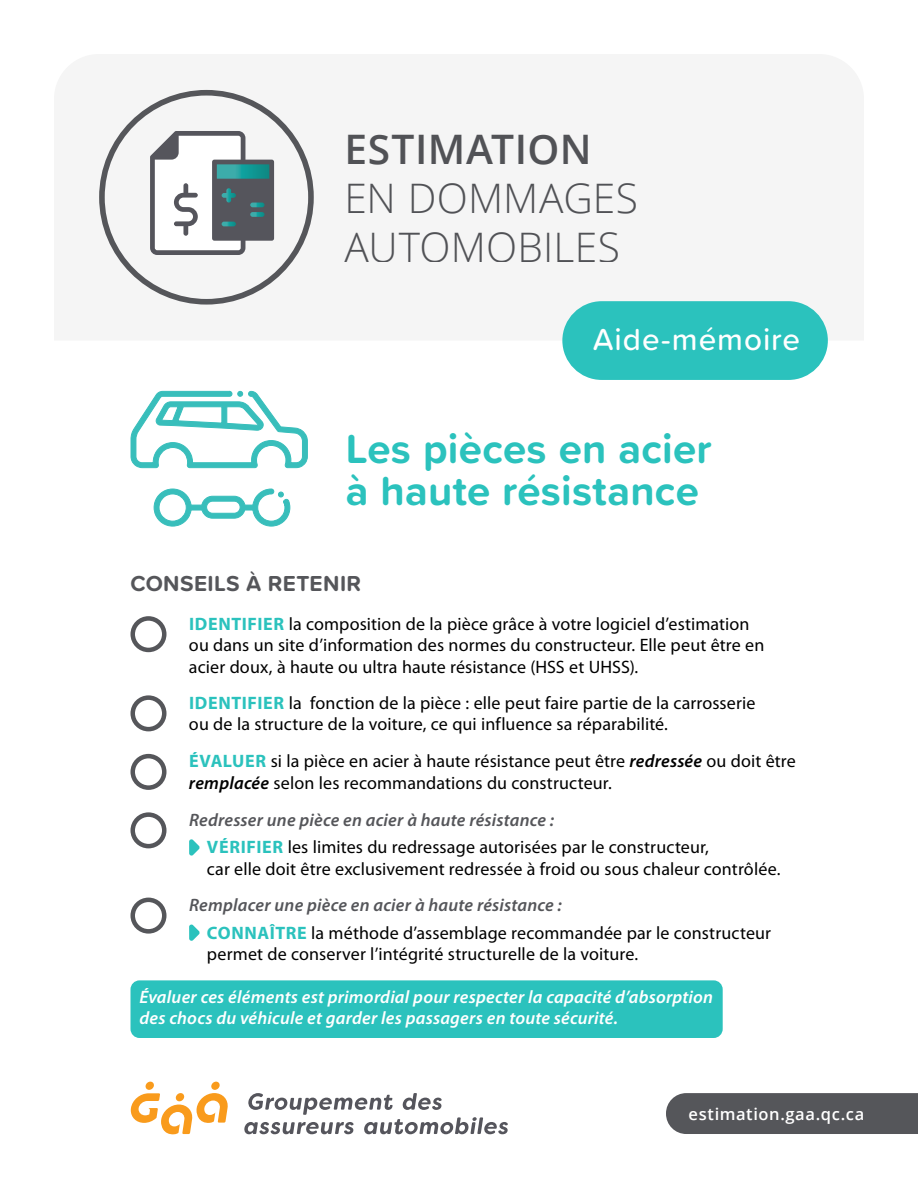
<style>
.page{position:relative;width:918px;height:1188px;background:#fff}
.page>*{position:absolute;margin:0;border:0;box-sizing:border-box;transform-origin:0 0}
.t1{font:700 42px/42px "Proxima Soft";letter-spacing:.005em;color:#2bc2bd}
.t2{font:300 40.65px/48.8px "Open Sans";letter-spacing:.005em;color:#55565a}
.t3{font:600 40.65px "Open Sans";letter-spacing:.015em;color:#55565a}
.t4{font:500 31.5px "Proxima Soft";letter-spacing:.03em;color:#fff}
.t5{font:700 22.5px "Proxima Soft";letter-spacing:.02em;color:#55565a}
.t6{font:18px/21.6px "Myriad Pro";letter-spacing:.005em;color:#000}
.t7{font:italic 600 18px/21.6px "Myriad Pro";letter-spacing:.01em;color:#fff}
.t8{font:600 16.5px "Open Sans";letter-spacing:.035em;color:#fff}
.s1{font-weight:700;color:#2bc2bd}
.s2{font-weight:600;font-style:italic}
.s3{font-weight:600;font-style:italic;color:#55565a}
</style>
<div class="page">
<svg style="left:244px;top:1093px;width:264px;height:41px"></svg>
<div style="left:211px;top:1082px;width:9px;height:8px;background:#f99b1c;border-radius:50%"></div>
<div style="left:145px;top:1082px;width:9px;height:8px;background:#f99b1c;border-radius:50%"></div>
<svg style="left:131px;top:1093px;width:97px;height:42px"></svg>
<div style="left:99px;top:89px;width:729px;height:245px;background:#f5f5f5"></div>
<div style="left:666px;top:1093px;width:252px;height:41px;background:#55565a"></div>
<svg style="left:131px;top:390px;width:177px;height:137px"></svg>
<div style="left:130px;top:616px;width:36px;height:36px;border:4px solid #55565a;border-radius:50%"></div>
<div style="left:130px;top:695px;width:36px;height:36px;border:4px solid #55565a;border-radius:50%"></div>
<div style="left:130px;top:754px;width:36px;height:36px;border:4px solid #55565a;border-radius:50%"></div>
<div style="left:130px;top:812px;width:36px;height:36px;border:4px solid #55565a;border-radius:50%"></div>
<svg style="left:189px;top:839px;width:11px;height:17px"></svg>
<div style="left:130px;top:898px;width:36px;height:36px;border:4px solid #55565a;border-radius:50%"></div>
<svg style="left:189px;top:924px;width:11px;height:17px"></svg>
<div style="left:130px;top:980px;width:593px;height:58px;background:#2bc2bd;border-radius:9px"></div>
<svg style="left:150px;top:131px;width:124px;height:124px"></svg>
<div style="left:99px;top:90px;width:215px;height:215px;border:6px solid #55565a;border-radius:50%"></div>
<div style="left:562px;top:301px;width:266px;height:79px;background:#2bc2bd;border-radius:39px"></div>
<h2 class="t3" style="left:345px;top:121px;width:249px">ESTIMATION</h2>
<h2 class="t2" style="left:345px;top:173px;width:295px">EN DOMMAGES<br>AUTOMOBILES</h2>
<h3 class="t4" style="left:593px;top:316px;width:209px">Aide-mémoire</h3>
<h1 class="t1" style="left:346px;top:426px;width:367px">Les pièces en acier à haute résistance</h1>
<p class="t5" style="left:130px;top:566px;width:232px">CONSEILS À RETENIR</p>
<p class="t6" style="left:189px;top:613px;width:577px"><span class="s1">IDENTIFIER</span> la composition de la pièce grâce à votre logiciel d’estimation ou dans un site d’information des normes du constructeur. Elle peut être en acier doux, à haute ou ultra haute résistance (HSS et UHSS).</p>
<p class="t6" style="left:189px;top:692px;width:568px"><span class="s1">IDENTIFIER</span> la fonction de la pièce : elle peut faire partie de la carrosserie ou de la structure de la voiture, ce qui influence sa réparabilité.</p>
<p class="t6" style="left:189px;top:751px;width:608px"><span class="s1">ÉVALUER</span> si la pièce en acier à haute résistance peut être <span class="s2">redressée</span> ou doit être <span class="s2">remplacée</span> selon les recommandations du constructeur.</p>
<p class="t6" style="left:207px;top:806px;width:504px;line-height:27.6px;text-indent:-18px"><span class="s3">Redresser une pièce en acier à haute résistance :<br></span><span class="s1">VÉRIFIER</span> les limites du redressage autorisées par le constructeur,</p>
<p class="t6" style="left:207px;top:859px;width:575px">car elle doit être exclusivement redressée à froid ou sous chaleur contrôlée.</p>
<p class="t6" style="left:207px;top:892px;width:566px;line-height:27.6px;text-indent:-18px"><span class="s3">Remplacer une pièce en acier à haute résistance :<br></span><span class="s1">CONNAÎTRE</span> la méthode d’assemblage recommandée par le constructeur</p>
<p class="t6" style="left:207px;top:944px;width:433px">permet de conserver l’intégrité structurelle de la voiture.</p>
<p class="t7" style="left:140px;top:986px;width:575px">Évaluer ces éléments est primordial pour respecter la capacité d’absorption des chocs du véhicule et garder les passagers en toute sécurité.</p>
<p class="t8" style="left:688px;top:1103px;width:177px">estimation.gaa.qc.ca</p>
</div>
